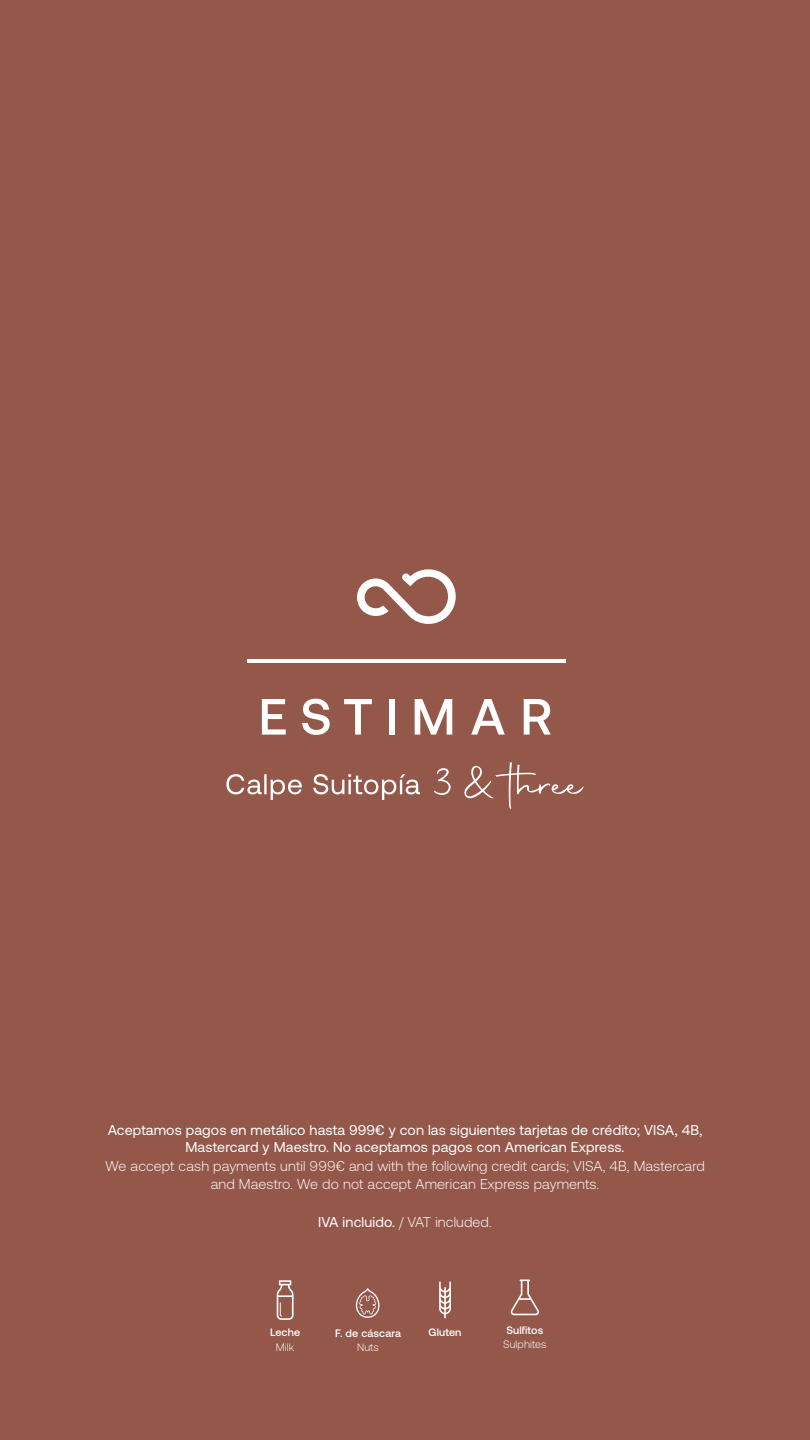
<style>
.page{position:relative;width:810px;height:1440px;background:#94584b}
.page>*{position:absolute;margin:0;border:0;box-sizing:border-box;transform-origin:0 0}
.t1{font:300 14.25px/17.1px "Aeonik";letter-spacing:.01em;color:#fff;text-align:center}
.t2{font:14.25px/17.1px "Aeonik";letter-spacing:.01em;color:#fff;text-align:center}
.t3{font:500 10.8px "Aeonik";letter-spacing:.01em;color:#fff}
.t4{font:300 10.8px "Aeonik";letter-spacing:.01em;color:#fff}
.s1{font-weight:400}
</style>
<div class="page">
<svg style="left:226px;top:774px;width:194px;height:26px"></svg>
<svg style="left:434px;top:762px;width:150px;height:47px"></svg>
<svg style="left:262px;top:699px;width:24px;height:36px"></svg>
<svg style="left:302px;top:699px;width:28px;height:36px"></svg>
<svg style="left:344px;top:699px;width:28px;height:36px"></svg>
<div style="left:389px;top:699px;width:6px;height:36px;background:#fff"></div>
<svg style="left:415px;top:699px;width:37px;height:36px"></svg>
<svg style="left:471px;top:699px;width:34px;height:36px"></svg>
<svg style="left:524px;top:699px;width:27px;height:36px"></svg>
<hr style="left:247px;top:660px;width:319px;height:3px;background:#fff">
<svg style="left:357px;top:569px;width:99px;height:55px"></svg>
<svg style="left:277px;top:1280px;width:17px;height:40px"></svg>
<svg style="left:511px;top:1280px;width:28px;height:35px"></svg>
<svg style="left:439px;top:1281px;width:12px;height:37px"></svg>
<svg style="left:356px;top:1288px;width:24px;height:30px"></svg>
<p class="t2" style="left:108px;top:1121px;width:596px">Aceptamos pagos en metálico hasta 999€ y con las siguientes tarjetas de crédito; VISA, 4B,<br>Mastercard y Maestro. No aceptamos pagos con American Express.</p>
<p class="t1" style="left:105px;top:1158px;width:601px">We accept cash payments until 999€ and with the following credit cards; VISA, 4B, Mastercard and Maestro. We do not accept American Express payments.</p>
<p class="t1" style="left:318px;top:1214px;width:175px"><span class="s1">IVA incluido.</span> / VAT included.</p>
<p class="t3" style="left:270px;top:1327px;width:32px">Leche</p>
<p class="t4" style="left:276px;top:1341px;width:20px">Milk</p>
<p class="t3" style="left:335px;top:1327px;width:68px">F. de cáscara</p>
<p class="t3" style="left:429px;top:1326px;width:34px">Gluten</p>
<p class="t4" style="left:357px;top:1342px;width:23px">Nuts</p>
<p class="t3" style="left:506px;top:1324px;width:38px">Sulfitos</p>
<p class="t4" style="left:503px;top:1339px;width:45px">Sulphites</p>
</div>
